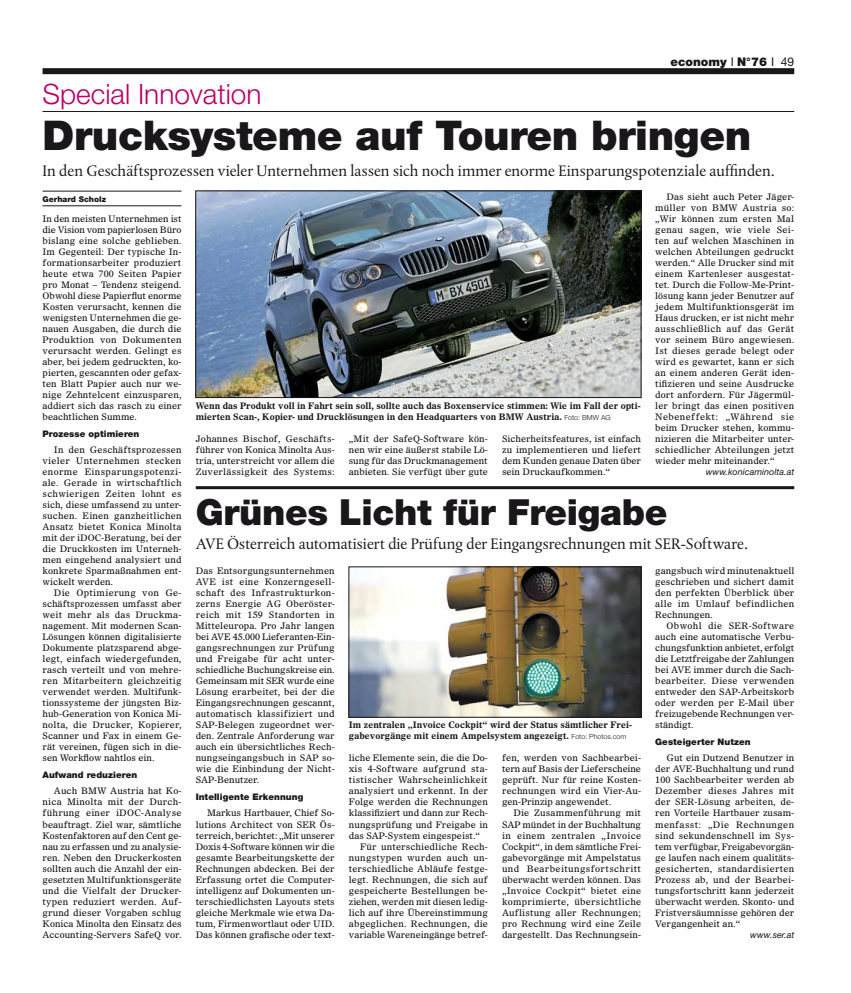
<style>
.page{position:relative;width:851px;height:993px;background:#fff}
.page>*{position:absolute;margin:0;border:0;box-sizing:border-box;transform-origin:0 0}
.t1{font:900 41px "Helvetica Neue LT";letter-spacing:-.01em;color:#1a171b}
.t2{font:900 36px "Helvetica Neue LT";letter-spacing:-.01em;color:#1a171b}
.t3{font:300 28px "Helvetica Neue LT";color:#b90065}
.t4{font:16px "DTL Albertina ST";color:#1a171b}
.t5{font:900 12px "Helvetica Neue LT";color:#1a171b}
.t6{font:9px/11px "Olympian LT";color:#1a171b;text-align:justify}
.t7{font:700 9px/11px "Olympian LT";color:#1a171b}
.t8{font:900 9px "Helvetica Neue LT";letter-spacing:.005em;color:#1a171b}
.t9{font:9px "Olympian LT";letter-spacing:.025em;color:#1a171b}
.t10{font:italic 9px "Helvetica Neue LT";letter-spacing:.005em;color:#1a171b}
.t11{font:9px "Olympian LT";letter-spacing:.02em;color:#1a171b}
.t12{font:900 8px "Helvetica Neue LT";color:#1a171b}
.s1{font-weight:400}
.s2{font-family:"Helvetica Neue LT";font-weight:300;font-size:7px}
</style>
<div class="page">
<hr style="left:43px;top:111px;width:751px;height:1px;background:#1a171b">
<hr style="left:43px;top:191px;width:138px;height:1px;background:#1a171b">
<hr style="left:43px;top:205px;width:138px;height:1px;background:#1a171b">
<hr style="left:196px;top:486px;width:598px;height:3px;background:#1a171b">
<img style="left:351px;top:568px;width:288px;height:147px">
<div style="left:349px;top:566px;width:292px;height:151px;border:1px solid #1a171b"></div>
<img style="left:197px;top:193px;width:442px;height:202px">
<div style="left:195px;top:191px;width:446px;height:206px;border:1px solid #1a171b"></div>
<div style="left:43px;top:68px;width:751px;height:6px;background:#1a171b"></div>
<h3 class="t5" style="left:670px;top:55px;width:125px">economy <span class="s1">I</span> N°76 <span class="s1">I 49</span></h3>
<h3 class="t3" style="left:43px;top:77px;width:220px">Special Innovation</h3>
<h1 class="t1" style="left:43px;top:111px;width:710px">Drucksysteme auf Touren bringen</h1>
<h3 class="t4" style="left:43px;top:161px;width:733px">In den Geschäftsprozessen vieler Unternehmen lassen sich noch immer enorme Einsparungspotenziale auffinden.</h3>
<p class="t12" style="left:43px;top:194px;width:65px">Gerhard Scholz</p>
<p class="t6" style="left:43px;top:213px;width:140px">In den meisten Unternehmen ist die Vision vom papierlosen Büro bislang eine solche geblieben.<br>Im Gegenteil: Der typische In&shy;formationsarbeiter produziert heute etwa 700 Seiten Papier pro Monat – Tendenz steigend.<br>Obwohl diese Papierflut enorme Kosten verursacht, kennen die wenigsten Unternehmen die ge&shy;nauen Ausgaben, die durch die Produktion von Dokumenten verursacht werden. Gelingt es aber, bei jedem gedruckten, ko&shy;pierten, gescannten oder gefax&shy;ten Blatt Papier auch nur we&shy;nige Zehntelcent einzusparen, addiert sich das rasch zu einer beachtlichen Summe.</p>
<p class="t8" style="left:43px;top:428px;width:98px">Prozesse optimieren</p>
<p class="t6" style="left:43px;top:444px;width:140px;text-indent:11px">In den Geschäftsprozessen vieler Unternehmen stecken enorme Einsparungspotenzi&shy;ale. Gerade in wirtschaftlich schwierigen Zeiten lohnt es sich, diese umfassend zu unter&shy;suchen. Einen ganzheitlichen Ansatz bietet Konica Minolta mit der iDOC-Beratung, bei der die Druckkosten im Unterneh&shy;men eingehend analysiert und konkrete Sparmaßnahmen ent&shy;wickelt werden.</p>
<p class="t6" style="left:43px;top:587px;width:140px;text-indent:11px">Die Optimierung von Ge&shy;schäftsprozessen umfasst aber weit mehr als das Druckma&shy;nagement. Mit modernen Scan-Lösungen können digitalisierte Dokumente platzsparend abge&shy;legt, einfach wiedergefunden, rasch verteilt und von mehre&shy;ren Mitarbeitern gleichzeitig verwendet werden. Multifunk&shy;tionssysteme der jüngsten Biz&shy;hub-Generation von Konica Mi&shy;nolta, die Drucker, Kopierer, Scanner und Fax in einem Ge&shy;rät vereinen, fügen sich in die&shy;sen Workflow nahtlos ein.</p>
<p class="t8" style="left:43px;top:769px;width:96px">Aufwand reduzieren</p>
<p class="t6" style="left:43px;top:785px;width:140px;text-indent:11px">Auch BMW Austria hat Ko&shy;nica Minolta mit der Durch&shy;führung einer iDOC-Analyse beauftragt. Ziel war, sämtliche Kostenfaktoren auf den Cent ge&shy;nau zu erfassen und zu analysie&shy;ren. Neben den Druckerkosten sollten auch die Anzahl der ein&shy;gesetzten Multifunktionsgeräte und die Vielfalt der Drucker&shy;typen reduziert werden. Auf&shy;grund dieser Vorgaben schlug Konica Minolta den Einsatz des Accounting-Servers SafeQ vor.</p>
<p class="t6" style="left:655px;top:191px;width:140px;text-indent:11px">Das sieht auch Peter Jäger&shy;müller von BMW Austria so: „Wir können zum ersten Mal genau sagen, wie viele Sei&shy;ten auf welchen Maschinen in welchen Abteilungen gedruckt werden.“ Alle Drucker sind mit einem Kartenleser ausgestat&shy;tet. Durch die Follow-Me-Print&shy;lösung kann jeder Benutzer auf jedem Multifunktionsgerät im Haus drucken, er ist nicht mehr ausschließlich auf das Gerät vor seinem Büro angewiesen.<br>Ist dieses gerade belegt oder wird es gewartet, kann er sich an einem anderen Gerät iden&shy;tifizieren und seine Ausdrucke dort anfordern. Für Jägermül&shy;ler bringt das einen positiven Nebeneffekt: „Während sie beim Drucker stehen, kommu&shy;nizieren die Mitarbeiter unter&shy;schiedlicher Abteilungen jetzt wieder mehr miteinander.“</p>
<p class="t10" style="left:705px;top:466px;width:90px">www.konicaminolta.at</p>
<h2 class="t2" style="left:196px;top:490px;width:473px">Grünes Licht für Freigabe</h2>
<h3 class="t4" style="left:196px;top:534px;width:553px">AVE Österreich automatisiert die Prüfung der Eingangsrechnungen mit SER-Software.</h3>
<p class="t6" style="left:196px;top:565px;width:140px">Das Entsorgungsunternehmen AVE ist eine Konzerngesell&shy;schaft des Infrastrukturkon&shy;zerns Energie AG Oberöster&shy;reich mit 159 Standorten in Mitteleuropa. Pro Jahr langen bei AVE 45.000 Lieferanten-Ein&shy;gangsrechnungen zur Prüfung und Freigabe für acht unter&shy;schiedliche Buchungskreise ein.<br>Gemeinsam mit SER wurde eine Lösung erarbeitet, bei der die Eingangsrechnungen gescannt, automatisch klassifiziert und SAP-Belegen zugeordnet wer&shy;den. Zentrale Anforderung war auch ein übersichtliches Rech&shy;nungseingangsbuch in SAP so&shy;wie die Einbindung der Nicht-SAP-Benutzer.</p>
<p class="t8" style="left:196px;top:791px;width:109px">Intelligente Erkennung</p>
<p class="t6" style="left:196px;top:807px;width:140px;text-indent:11px">Markus Hartbauer, Chief So&shy;lutions Architect von SER Ös&shy;terreich, berichtet: „Mit unserer Doxis 4-Software können wir die gesamte Bearbeitungskette der Rechnungen abdecken. Bei der Erfassung ortet die Computer&shy;intelligenz auf Dokumenten un&shy;terschiedlichsten Layouts stets gleiche Merkmale wie etwa Da&shy;tum, Firmenwortlaut oder UID.<br>Das können grafische oder text-</p>
<p class="t7" style="left:196px;top:400px;width:446px">Wenn das Produkt voll in Fahrt sein soll, sollte auch das Boxenservice stimmen: Wie im Fall der opti&shy;mierten Scan-, Kopier- und Drucklösungen in den Headquarters von BMW Austria. <span class="s2">Foto: BMW AG</span></p>
<p class="t6" style="left:196px;top:433px;width:140px">Johannes Bischof, Geschäfts&shy;führer von Konica Minolta Aus&shy;tria, unterstreicht vor allem die Zuverlässigkeit des Systems:</p>
<p class="t6" style="left:349px;top:433px;width:140px">„Mit der SafeQ-Software kön&shy;nen wir eine äußerst stabile Lö&shy;sung für das Druckmanagement anbieten. Sie verfügt über gute</p>
<p class="t6" style="left:502px;top:433px;width:140px">Sicherheitsfeatures, ist einfach zu implementieren und liefert dem Kunden genaue Daten über sein Druckaufkommen.“</p>
<p class="t6" style="left:655px;top:565px;width:140px">gangsbuch wird minutenaktuell geschrieben und sichert damit den perfekten Überblick über alle im Umlauf befindlichen Rechnungen.</p>
<p class="t6" style="left:655px;top:620px;width:140px;text-indent:11px">Obwohl die SER-Software auch eine automatische Verbu&shy;chungsfunktion anbietet, erfolgt die Letztfreigabe der Zahlungen bei AVE immer durch die Sach&shy;bearbeiter. Diese verwenden entweder den SAP-Arbeitskorb oder werden per E-Mail über freizugebende Rechnungen ver&shy;ständigt.</p>
<p class="t8" style="left:655px;top:736px;width:97px">Gesteigerter Nutzen</p>
<p class="t6" style="left:655px;top:752px;width:140px;text-indent:11px">Gut ein Dutzend Benutzer in der AVE-Buchhaltung und rund 100 Sachbearbeiter werden ab Dezember dieses Jahres mit der SER-Lösung arbeiten, de&shy;ren Vorteile Hartbauer zusam&shy;menfasst: „Die Rechnungen sind sekundenschnell im Sys&shy;tem verfügbar, Freigabevorgän&shy;ge laufen nach einem qualitäts&shy;gesicherten, standardisierten Prozess ab, und der Bearbei&shy;tungsfortschritt kann jederzeit überwacht werden. Skonto- und Fristversäumnisse gehören der Vergangenheit an.“</p>
<p class="t10" style="left:750px;top:928px;width:46px">www.ser.at</p>
<p class="t7" style="left:349px;top:719px;width:285px">Im zentralen „Invoice Cockpit“ wird der Status sämtlicher Frei&shy;gabevorgänge mit einem Ampelsystem angezeigt. <span class="s2">Foto: Photos.com</span></p>
<p class="t6" style="left:349px;top:752px;width:140px">liche Elemente sein, die die Do-</p>
<p class="t9" style="left:349px;top:763px;width:140px">xis 4-Software aufgrund sta-</p>
<p class="t9" style="left:349px;top:774px;width:140px">tistischer Wahrscheinlichkeit</p>
<p class="t6" style="left:349px;top:785px;width:140px">analysiert und erkennt. In der</p>
<p class="t6" style="left:349px;top:796px;width:140px">Folge werden die Rechnungen</p>
<p class="t6" style="left:349px;top:807px;width:140px">klassifiziert und dann zur Rech-</p>
<p class="t6" style="left:349px;top:818px;width:140px">nungsprüfung und Freigabe in</p>
<p class="t6" style="left:349px;top:829px;width:133px">das SAP-System eingespeist.“</p>
<p class="t6" style="left:360px;top:840px;width:129px">Für unterschiedliche Rech-</p>
<p class="t11" style="left:349px;top:851px;width:140px">nungstypen wurden auch un-</p>
<p class="t6" style="left:349px;top:862px;width:140px">terschiedliche Abläufe festge-</p>
<p class="t6" style="left:349px;top:873px;width:140px">legt. Rechnungen, die sich auf</p>
<p class="t6" style="left:349px;top:884px;width:140px">gespeicherte Bestellungen be-</p>
<p class="t6" style="left:349px;top:895px;width:140px">ziehen, werden mit diesen ledig-</p>
<p class="t6" style="left:349px;top:906px;width:140px">lich auf ihre Übereinstimmung</p>
<p class="t6" style="left:349px;top:917px;width:140px">abgeglichen. Rechnungen, die</p>
<p class="t6" style="left:349px;top:928px;width:140px">variable Wareneingänge betref-</p>
<p class="t6" style="left:502px;top:752px;width:140px">fen, werden von Sachbearbei&shy;tern auf Basis der Lieferscheine geprüft. Nur für reine Kosten&shy;rechnungen wird ein Vier-Au&shy;gen-Prinzip angewendet.</p>
<p class="t6" style="left:502px;top:807px;width:140px;text-indent:11px">Die Zusammenführung mit SAP mündet in der Buchhaltung in einem zentralen „Invoice Cockpit“, in dem sämtliche Frei&shy;gabevorgänge mit Ampelstatus und Bearbeitungsfortschritt überwacht werden können. Das „Invoice Cockpit“ bietet eine komprimierte, übersichtliche Auflistung aller Rechnungen; pro Rechnung wird eine Zeile dargestellt. Das Rechnungsein-</p>
</div>
